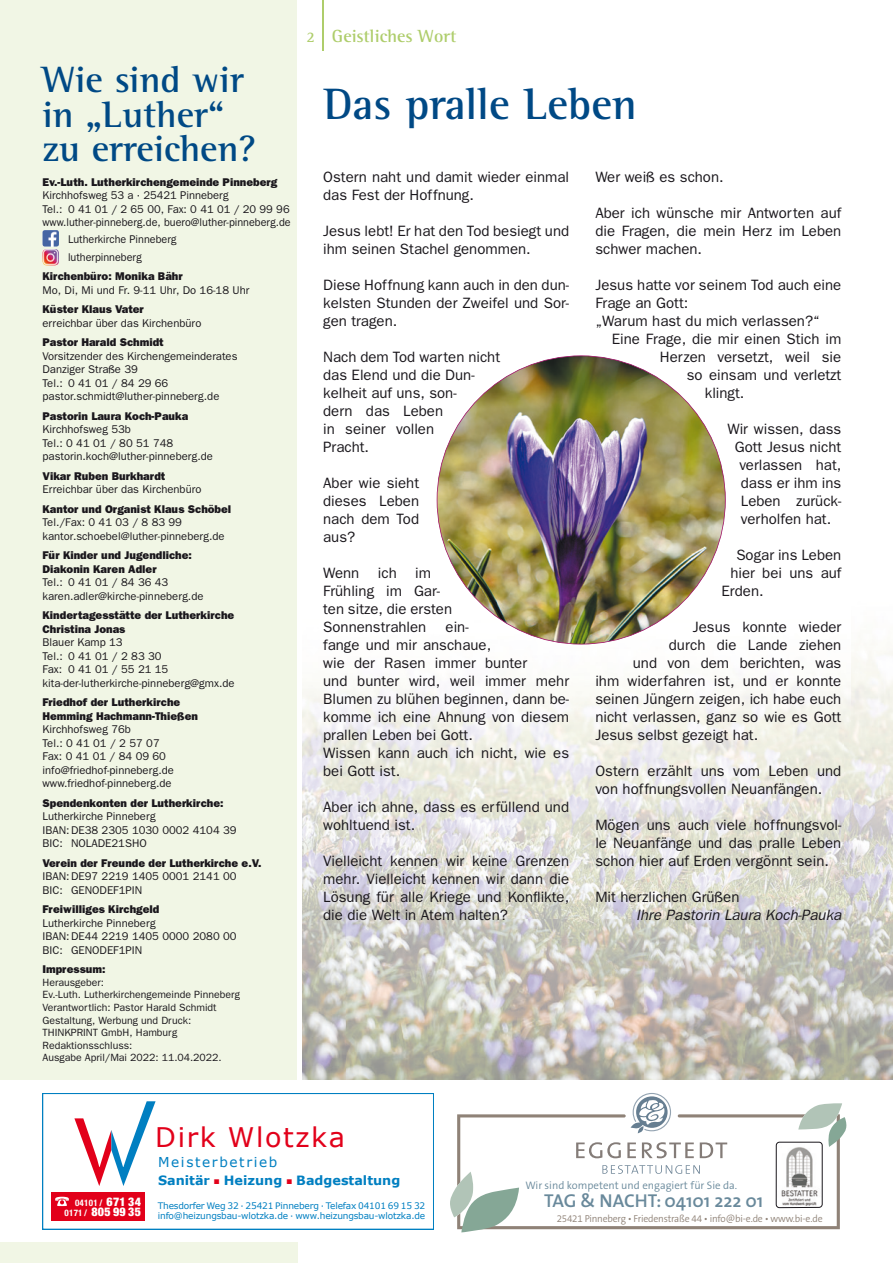
<style>
.page{position:relative;width:893px;height:1263px;background:#fff}
.page>*{position:absolute;margin:0;border:0;box-sizing:border-box;transform-origin:0 0}
.t1{font:700 45px "Rotis Semi Serif";color:#004985}
.t2{font:700 37.5px/34.5px "Rotis Semi Serif";color:#004985}
.t3{font:27px "Verdana";letter-spacing:.06em;color:#e2001a}
.t4{font:600 18.75px "The Sans";color:#69899b}
.t5{font:700 18px "Rotis Semi Serif";color:#aecd6b}
.t6{font:15px/18px "Franklin Gothic";color:#1a171c}
.t7{font:italic 15px "Franklin Gothic";color:#1a171c}
.t8{font:13.65px "Verdana";letter-spacing:.12em;color:#007fc1}
.t9{font:700 12.75px "Verdana";color:#007fc1}
.t10{font:900 condensed 12px "Helvetica Neue";letter-spacing:.03em;color:#fff}
.t11{font:11.25px/13.5px "Franklin Gothic";color:#1a171c}
.t12{font:800 11.25px/13.5px "Franklin Gothic";color:#1a171c}
.t13{font:11.25px/18px "Franklin Gothic";color:#1a171c;scale:.96 1}
.t14{font:300 10.95px "The Sans B4";color:#69899b}
.t15{font:10.5px/12.6px "Franklin Gothic";color:#1a171c}
.t16{font:300 10.2px "The Sans B4";letter-spacing:-.02em;color:#8f8277}
.t17{font:9px/10.8px "Verdana";letter-spacing:-.02em;color:#007fc1}
.t18{font:700 condensed 9px "Helvetica Neue";letter-spacing:.03em;color:#fff}
.s1{font-size:15px}
.s2{font-weight:900;font-size:12px}
.s3{font-weight:700;font-size:9px}
.s4{color:#e2001a}
</style>
<div class="page">
<div style="left:0;top:0;width:298px;height:1263px;background:#f1f6e5"></div>
<img style="left:302px;top:721px;width:45px;height:359px">
<img style="left:844px;top:644px;width:49px;height:436px">
<img style="left:347px;top:721px;width:497px;height:359px">
<div style="left:0;top:1080px;width:893px;height:162px;background:#fff"></div>
<hr style="left:322px;top:0;width:2px;height:50px;background:#aecd6b">
<div style="left:43px;top:1093px;width:391px;height:136px;border:2px solid #007fc1"></div>
<div style="left:51px;top:1192px;width:94px;height:28px;background:#e2001a"></div>
<svg style="left:55px;top:1197px;width:14px;height:9px"></svg>
<svg style="left:74px;top:1101px;width:82px;height:85px"></svg>
<svg style="left:450px;top:1093px;width:397px;height:140px"></svg>
<img style="left:43px;top:230px;width:16px;height:17px">
<img style="left:43px;top:249px;width:16px;height:16px">
<img style="left:437px;top:355px;width:289px;height:289px">
<h2 class="t2" style="left:43px;top:62px;width:215px">Wie sind wir in „Luther“ zu erreichen?</h2>
<p class="t12" style="left:43px;top:175px;width:236px">Ev.-Luth. Lutherkirchengemeinde Pinneberg</p>
<p class="t11" style="left:43px;top:188px;width:250px">Kirchhofsweg 53 a · 25421 Pinneberg<br>Tel.: 0 41 01 / 2 65 00, Fax: 0 41 01 / 20 99 96 www.luther-pinneberg.de, buero@luther-pinneberg.de</p>
<p class="t13" style="left:68px;top:229px;width:115px">Lutherkirche Pinneberg lutherpinneberg</p>
<p class="t12" style="left:43px;top:269px;width:142px">Kirchenbüro: Monika Bähr</p>
<p class="t11" style="left:43px;top:283px;width:208px">Mo, Di, Mi und Fr. 9-11 Uhr, Do 16-18 Uhr</p>
<p class="t12" style="left:43px;top:302px;width:103px">Küster Klaus Vater</p>
<p class="t11" style="left:43px;top:316px;width:160px">erreichbar über das Kirchenbüro</p>
<p class="t12" style="left:43px;top:335px;width:123px">Pastor Harald Schmidt</p>
<p class="t11" style="left:43px;top:349px;width:197px">Vorsitzender des Kirchengemeinderates<br>Danziger Straße 39<br>Tel.: 0 41 01 / 84 29 66 pastor.schmidt@luther-pinneberg.de</p>
<p class="t12" style="left:43px;top:409px;width:147px">Pastorin Laura Koch-Pauka</p>
<p class="t11" style="left:43px;top:422px;width:172px">Kirchhofsweg 53b<br>Tel.: 0 41 01 / 80 51 748 pastorin.koch@luther-pinneberg.de</p>
<p class="t12" style="left:43px;top:469px;width:124px">Vikar Ruben Burkhardt</p>
<p class="t11" style="left:43px;top:482px;width:161px">Erreichbar über das Kirchenbüro</p>
<p class="t12" style="left:43px;top:502px;width:190px">Kantor und Organist Klaus Schöbel</p>
<p class="t11" style="left:43px;top:515px;width:184px">Tel./Fax: 0 41 03 / 8 83 99 kantor.schoebel@luther-pinneberg.de</p>
<p class="t12" style="left:43px;top:548px;width:151px">Für Kinder und Jugendliche:<br>Diakonin Karen Adler</p>
<p class="t11" style="left:43px;top:575px;width:162px">Tel.: 0 41 01 / 84 36 43 karen.adler@kirche-pinneberg.de</p>
<p class="t12" style="left:43px;top:608px;width:193px">Kindertagesstätte der Lutherkirche<br>Christina Jonas</p>
<p class="t11" style="left:43px;top:635px;width:194px">Blauer Kamp 13<br>Tel.: 0 41 01 / 2 83 30<br>Fax: 0 41 01 / 55 21 15 kita-der-lutherkirche-pinneberg@gmx.de</p>
<p class="t12" style="left:43px;top:695px;width:157px">Friedhof der Lutherkirche<br>Hemming Hachmann-Thießen</p>
<p class="t11" style="left:43px;top:722px;width:133px">Kirchhofsweg 76b<br>Tel.: 0 41 01 / 2 57 07<br>Fax: 0 41 01 / 84 09 60 info@friedhof-pinneberg.de www.friedhof-pinneberg.de</p>
<p class="t12" style="left:43px;top:796px;width:182px">Spendenkonten der Lutherkirche:</p>
<p class="t11" style="left:43px;top:809px;width:196px">Lutherkirche Pinneberg<br>IBAN: DE38 2305 1030 0002 4104 39<br>BIC: NOLADE21SHO</p>
<p class="t12" style="left:43px;top:856px;width:220px">Verein der Freunde der Lutherkirche e.V.</p>
<p class="t11" style="left:43px;top:869px;width:196px">IBAN: DE97 2219 1405 0001 2141 00<br>BIC: GENODEF1PIN</p>
<p class="t12" style="left:43px;top:902px;width:118px">Freiwilliges Kirchgeld</p>
<p class="t11" style="left:43px;top:916px;width:196px">Lutherkirche Pinneberg<br>IBAN: DE44 2219 1405 0000 2080 00<br>BIC: GENODEF1PIN</p>
<p class="t12" style="left:43px;top:962px;width:65px">Impressum:</p>
<p class="t15" style="left:43px;top:976px;width:199px">Herausgeber:<br>Ev.-Luth. Lutherkirchengemeinde Pinneberg<br>Verantwortlich: Pastor Harald Schmidt<br>Gestaltung, Werbung und Druck:<br>THINKPRINT GmbH, Hamburg<br>Redaktionsschluss:<br>Ausgabe April/Mai 2022: 11.04.2022.</p>
<p class="t5" style="left:307px;top:25px;width:151px"><span class="s1">2</span> Geistliches Wort</p>
<h1 class="t1" style="left:324px;top:77px;width:314px">Das pralle Leben</h1>
<p class="t6" style="left:323px;top:168px;width:248px">Ostern naht und damit wieder einmal das Fest der Hoffnung.</p>
<p class="t6" style="left:323px;top:222px;width:248px">Jesus lebt! Er hat den Tod besiegt und ihm seinen Stachel genommen.</p>
<p class="t6" style="left:323px;top:276px;width:247px;text-align:justify">Diese Hoffnung kann auch in den dun&shy;kelsten Stunden der Zweifel und Sor&shy;gen tragen.</p>
<p class="t6" style="left:323px;top:348px;width:179px">Nach dem Tod warten nicht das Elend und die Dun&shy;kelheit auf uns, son-<br>dern das Leben<br>in seiner vollen<br>Pracht.</p>
<p class="t6" style="left:323px;top:474px;width:97px;text-align:justify">Aber wie sieht dieses Leben nach dem Tod aus?</p>
<p class="t6" style="left:323px;top:564px;width:130px">Wenn ich im<br>Frühling im Gar&shy;ten sitze, die ersten<br>Sonnenstrahlen</p>
<p class="t6" style="left:323px;top:618px;width:248px;text-indent:122px">ein-<br>fange und mir anschaue,<br>wie der Rasen immer bunter<br>und bunter wird, weil immer mehr<br>Blumen zu blühen beginnen, dann be&shy;komme ich eine Ahnung von diesem prallen Leben bei Gott.<br>Wissen kann auch ich nicht, wie es bei Gott ist.</p>
<p class="t6" style="left:323px;top:798px;width:247px">Aber ich ahne, dass es erfüllend und wohltuend ist.</p>
<p class="t6" style="left:323px;top:852px;width:247px;text-align:justify">Vielleicht kennen wir keine Grenzen mehr. Vielleicht kennen wir dann die Lösung für alle Kriege und Konflikte, die die Welt in Atem halten?</p>
<p class="t6" style="left:595px;top:168px;width:130px">Wer weiß es schon.</p>
<p class="t6" style="left:595px;top:204px;width:247px;text-align:justify">Aber ich wünsche mir Antworten auf die Fragen, die mein Herz im Leben schwer machen.</p>
<p class="t6" style="left:595px;top:276px;width:248px">Jesus hatte vor seinem Tod auch eine<br>Frage an Gott:<br>„Warum hast du mich verlassen?“</p>
<p class="t6" style="left:612px;top:330px;width:231px">Eine Frage, die mir einen Stich im</p>
<p class="t6" style="left:660px;top:348px;width:183px">Herzen versetzt, weil sie</p>
<p class="t6" style="left:687px;top:366px;width:156px">so einsam und verletzt</p>
<p class="t6" style="left:705px;top:384px;width:41px">klingt.</p>
<p class="t6" style="left:727px;top:420px;width:115px">Wir wissen, dass</p>
<p class="t6" style="left:735px;top:438px;width:108px">Gott Jesus nicht</p>
<p class="t6" style="left:739px;top:456px;width:103px">verlassen hat,</p>
<p class="t6" style="left:741px;top:474px;width:102px">dass er ihm ins</p>
<p class="t6" style="left:741px;top:492px;width:102px">Leben zurück-</p>
<p class="t6" style="left:741px;top:510px;width:92px">verholfen hat.</p>
<p class="t6" style="left:736px;top:546px;width:106px">Sogar ins Leben</p>
<p class="t6" style="left:730px;top:564px;width:113px">hier bei uns auf</p>
<p class="t6" style="left:721px;top:582px;width:44px">Erden.</p>
<p class="t6" style="left:693px;top:618px;width:150px">Jesus konnte wieder</p>
<p class="t6" style="left:669px;top:636px;width:174px">durch die Lande ziehen</p>
<p class="t6" style="left:633px;top:654px;width:210px">und von dem berichten, was</p>
<p class="t6" style="left:595px;top:672px;width:247px">ihm widerfahren ist, und er konnte</p>
<p class="t6" style="left:595px;top:690px;width:247px">seinen Jüngern zeigen, ich habe euch</p>
<p class="t6" style="left:595px;top:708px;width:248px">nicht verlassen, ganz so wie es Gott</p>
<p class="t6" style="left:595px;top:726px;width:164px">Jesus selbst gezeigt hat.</p>
<p class="t6" style="left:595px;top:762px;width:247px">Ostern erzählt uns vom Leben und von hoffnungsvollen Neuanfängen.</p>
<p class="t6" style="left:595px;top:816px;width:248px;text-align:justify">Mögen uns auch viele hoffnungsvol&shy;le Neuanfänge und das pralle Leben schon hier auf Erden vergönnt sein.</p>
<p class="t6" style="left:595px;top:888px;width:146px">Mit herzlichen Grüßen</p>
<p class="t7" style="left:636px;top:906px;width:207px">Ihre Pastorin Laura Koch-Pauka</p>
<p class="t18" style="left:75px;top:1197px;width:67px">04101 / <span class="s2">671 34</span></p>
<p class="t10" style="left:65px;top:1205px;width:78px"><span class="s3">0171 /</span> 805 99 35</p>
<h3 class="t3" style="left:155px;top:1120px;width:191px">Dirk Wlotzka</h3>
<p class="t8" style="left:158px;top:1154px;width:121px">Meisterbetrieb</p>
<p class="t9" style="left:158px;top:1172px;width:244px">Sanitär <span class="s4">■</span> Heizung <span class="s4">■</span> Badgestaltung</p>
<p class="t17" style="left:158px;top:1200px;width:269px">Thesdorfer Weg 32 · 25421 Pinneberg · Telefax 04101 69 15 32 info@heizungsbau-wlotzka.de · www.heizungsbau-wlotzka.de</p>
<p class="t14" style="left:525px;top:1179px;width:213px">Wir sind kompetent und engagiert für Sie da.</p>
<p class="t4" style="left:544px;top:1185px;width:220px">TAG &amp; NACHT: 04101 222 01</p>
<p class="t16" style="left:557px;top:1213px;width:267px">25421 Pinneberg • Friedenstraße 44 • info@bi-e.de • www.bi-e.de</p>
</div>
